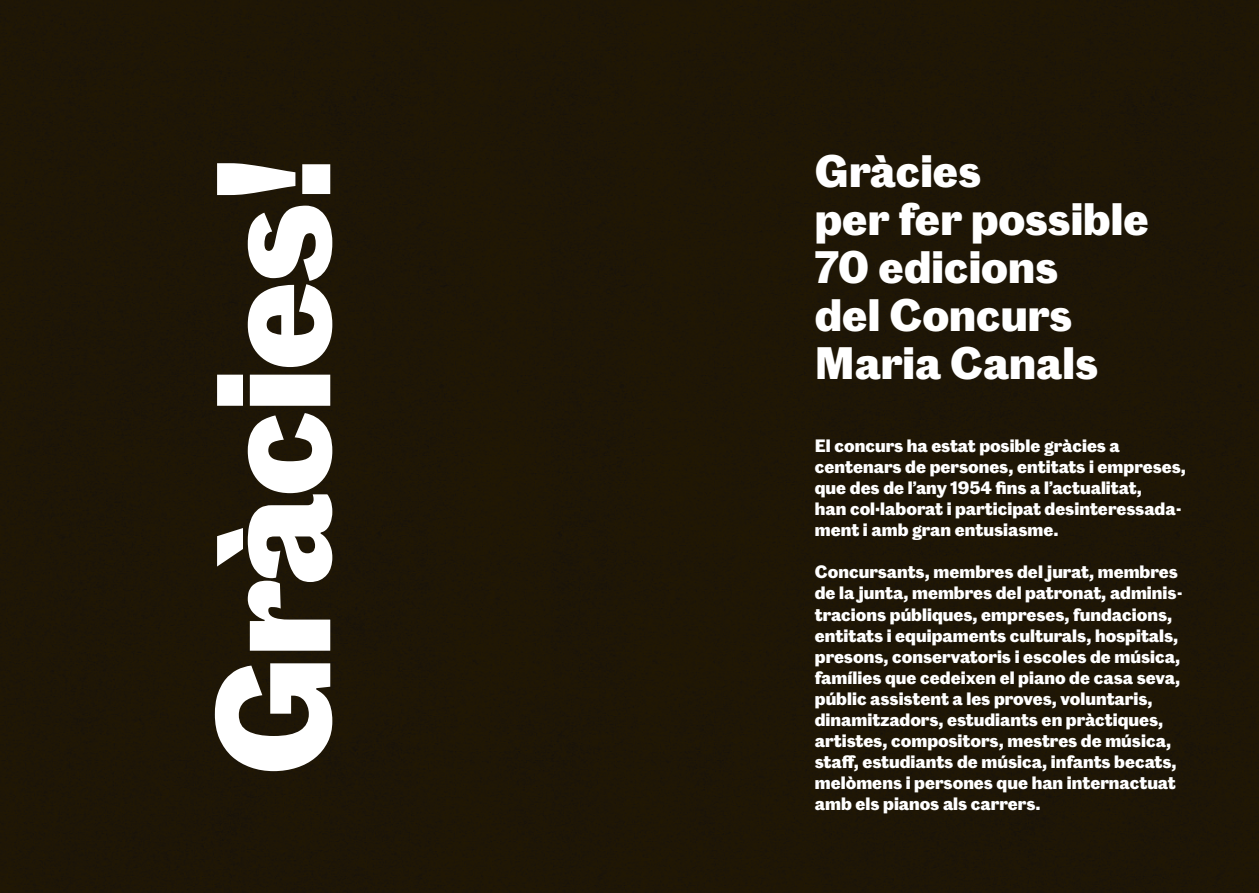
<style>
.page{position:relative;width:1259px;height:893px;background:#1f1606}
.page>*{position:absolute;margin:0;border:0;box-sizing:border-box;transform-origin:0 0}
.t1{font:700 148.95px "Caslon Doric";letter-spacing:-.025em;color:#fff}
.t2{font:700 41.85px/48px "Caslon Doric";color:#fff}
.t3{font:700 16.5px/21px "Caslon Doric";color:#fff}
</style>
<div class="page">
<h1 class="t1" style="left:154px;top:776px;width:624px;rotate:-90deg">Gràcies!</h1>
<h2 class="t2" style="left:815px;top:143px;width:335px">Gràcies<br>per fer possible<br>70 edicions<br>del Concurs<br>Maria Canals</h2>
<p class="t3" style="left:815px;top:434px;width:372px">El concurs ha estat posible gràcies a centenars de persones, entitats i empreses, que des de l’any 1954 fins a l’actualitat,<br>han col·laborat i participat desinteressada&shy;ment i amb gran entusiasme.</p>
<p class="t3" style="left:815px;top:560px;width:370px">Concursants, membres del jurat, membres de la junta, membres del patronat, adminis&shy;tracions públiques, empreses, fundacions, entitats i equipaments culturals, hospitals, presons, conservatoris i escoles de música, famílies que cedeixen el piano de casa seva, públic assistent a les proves, voluntaris, dinamitzadors, estudiants en pràctiques, artistes, compositors, mestres de música, staff, estudiants de música, infants becats, melòmens i persones que han internactuat amb els pianos als carrers.</p>
</div>
